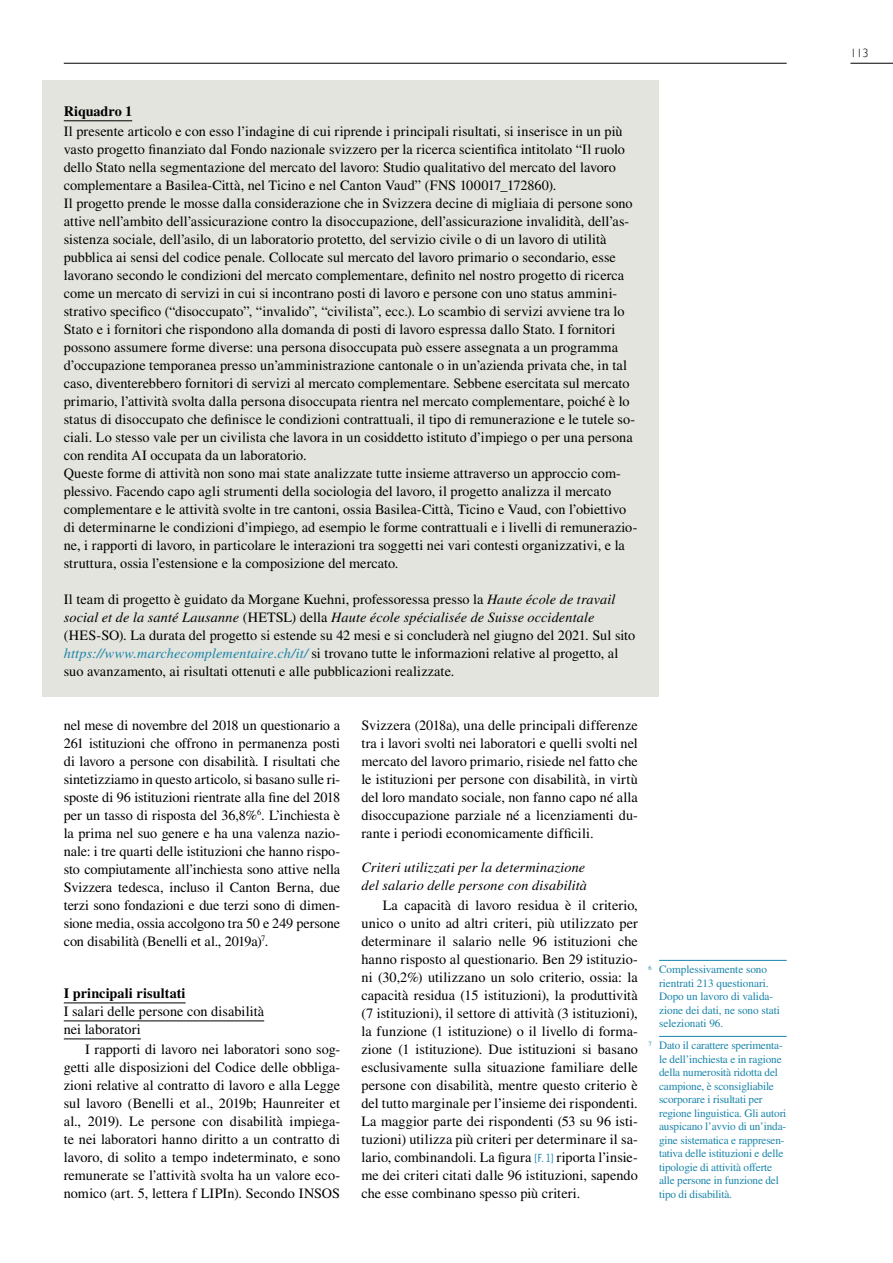
<style>
.page{position:relative;width:893px;height:1263px;background:#fff}
.page>*{position:absolute;margin:0;border:0;box-sizing:border-box;transform-origin:0 0}
.t1{font:14.25px/18px "Times LT Std";letter-spacing:.005em;color:#000;text-align:justify}
.t2{font:italic 14.25px/18px "Times LT Std";letter-spacing:.005em;color:#000}
.t3{font:700 14.25px "Times LT Std";color:#000}
.t4{font:300 12px "Gill Sans";color:#000}
.t5{font:11.25px/13.5px "Times LT Std";letter-spacing:-.015em;color:#1a84aa}
.s1{font-style:italic}
.s2{font-style:italic;color:#1a84aa}
.s3{font-family:"Trade Gothic LT Std Cn 18";font-size:11.25px;color:#1a84aa}
</style>
<div class="page">
<hr style="left:64px;top:63px;width:723px;height:1px;background:#000">
<hr style="left:850px;top:63px;width:43px;height:1px;background:#000">
<hr style="left:64px;top:1002px;width:122px;height:1px;background:#000">
<hr style="left:64px;top:1020px;width:200px;height:1px;background:#000">
<hr style="left:64px;top:1038px;width:77px;height:1px;background:#000">
<div style="left:43px;top:81px;width:616px;height:616px;background:#e3e4dd"></div>
<hr style="left:64px;top:120px;width:68px;height:1px;background:#000">
<hr style="left:659px;top:960px;width:128px;height:1px;background:#1a84aa">
<hr style="left:659px;top:1036px;width:128px;height:1px;background:#1a84aa">
<p class="t3" style="left:64px;top:103px;width:70px">Riquadro 1</p>
<p class="t1" style="left:64px;top:122px;width:575px;text-align:left">Il presente articolo e con esso l’indagine di cui riprende i principali risultati, si inserisce in un più vasto progetto finanziato dal Fondo nazionale svizzero per la ricerca scientifica intitolato “Il ruolo dello Stato nella segmentazione del mercato del lavoro: Studio qualitativo del mercato del lavoro complementare a Basilea-Città, nel Ticino e nel Canton Vaud” (FNS 100017_172860).<br>Il progetto prende le mosse dalla considerazione che in Svizzera decine di migliaia di persone sono attive nell’ambito dell’assicurazione contro la disoccupazione, dell’assicurazione invalidità, dell’as&shy;sistenza sociale, dell’asilo, di un laboratorio protetto, del servizio civile o di un lavoro di utilità pubblica ai sensi del codice penale. Collocate sul mercato del lavoro primario o secondario, esse lavorano secondo le condizioni del mercato complementare, definito nel nostro progetto di ricerca come un mercato di servizi in cui si incontrano posti di lavoro e persone con uno status ammini&shy;strativo specifico (“disoccupato”, “invalido”, “civilista”, ecc.). Lo scambio di servizi avviene tra lo Stato e i fornitori che rispondono alla domanda di posti di lavoro espressa dallo Stato. I fornitori possono assumere forme diverse: una persona disoccupata può essere assegnata a un programma d’occupazione temporanea presso un’amministrazione cantonale o in un’azienda privata che, in tal caso, diventerebbero fornitori di servizi al mercato complementare. Sebbene esercitata sul mercato primario, l’attività svolta dalla persona disoccupata rientra nel mercato complementare, poiché è lo status di disoccupato che definisce le condizioni contrattuali, il tipo di remunerazione e le tutele so&shy;ciali. Lo stesso vale per un civilista che lavora in un cosiddetto istituto d’impiego o per una persona con rendita AI occupata da un laboratorio.<br>Queste forme di attività non sono mai state analizzate tutte insieme attraverso un approccio com&shy;plessivo. Facendo capo agli strumenti della sociologia del lavoro, il progetto analizza il mercato complementare e le attività svolte in tre cantoni, ossia Basilea-Città, Ticino e Vaud, con l’obiettivo di determinarne le condizioni d’impiego, ad esempio le forme contrattuali e i livelli di remunerazio&shy;ne, i rapporti di lavoro, in particolare le interazioni tra soggetti nei vari contesti organizzativi, e la struttura, ossia l’estensione e la composizione del mercato.</p>
<p class="t1" style="left:64px;top:590px;width:573px;text-align:left">Il team di progetto è guidato da Morgane Kuehni, professoressa presso la <span class="s1">Haute école de travail social et de la santé Lausanne</span> (HETSL) della <span class="s1">Haute école spécialisée de Suisse occidentale </span>(HES-SO). La durata del progetto si estende su 42 mesi e si concluderà nel giugno del 2021. Sul sito <span class="s2">https://www.marchecomplementaire.ch/it/</span> si trovano tutte le informazioni relative al progetto, al suo avanzamento, ai risultati ottenuti e alle pubblicazioni realizzate.</p>
<p class="t1" style="left:64px;top:716px;width:278px">nel mese di novembre del 2018 un questionario a 261 istituzioni che offrono in permanenza posti di lavoro a persone con disabilità. I risultati che sintetizziamo in questo articolo, si basano sulle ri&shy;sposte di 96 istituzioni rientrate alla fine del 2018 per un tasso di risposta del 36,8%<sup>6</sup>. L’inchiesta è la prima nel suo genere e ha una valenza nazio&shy;nale: i tre quarti delle istituzioni che hanno rispo&shy;sto compiutamente all’inchiesta sono attive nella Svizzera tedesca, incluso il Canton Berna, due terzi sono fondazioni e due terzi sono di dimen&shy;sione media, ossia accolgono tra 50 e 249 persone con disabilità (Benelli et al., 2019a)<sup>7</sup>.</p>
<p class="t3" style="left:64px;top:985px;width:123px">I principali risultati</p>
<p class="t1" style="left:64px;top:1002px;width:202px">I salari delle persone con disabilità nei laboratori</p>
<p class="t1" style="left:64px;top:1040px;width:278px;text-indent:21px">I rapporti di lavoro nei laboratori sono sog&shy;getti alle disposizioni del Codice delle obbliga&shy;zioni relative al contratto di lavoro e alla Legge sul lavoro (Benelli et al., 2019b; Haunreiter et al., 2019). Le persone con disabilità impiega&shy;te nei laboratori hanno diritto a un contratto di lavoro, di solito a tempo indeterminato, e sono remunerate se l’attività svolta ha un valore eco&shy;nomico (art. 5, lettera f LIPIn). Secondo INSOS</p>
<p class="t1" style="left:361px;top:716px;width:278px">Svizzera (2018a), una delle principali differenze tra i lavori svolti nei laboratori e quelli svolti nel mercato del lavoro primario, risiede nel fatto che le istituzioni per persone con disabilità, in virtù del loro mandato sociale, non fanno capo né alla disoccupazione parziale né a licenziamenti du&shy;rante i periodi economicamente difficili.</p>
<p class="t2" style="left:361px;top:858px;width:227px">Criteri utilizzati per la determinazione del salario delle persone con disabilità</p>
<p class="t1" style="left:361px;top:896px;width:278px;text-indent:21px">La capacità di lavoro residua è il criterio, unico o unito ad altri criteri, più utilizzato per determinare il salario nelle 96 istituzioni che hanno risposto al questionario. Ben 29 istituzio&shy;ni (30,2%) utilizzano un solo criterio, ossia: la capacità residua (15 istituzioni), la produttività (7 istituzioni), il settore di attività (3 istituzioni), la funzione (1 istituzione) o il livello di forma&shy;zione (1 istituzione). Due istituzioni si basano esclusivamente sulla situazione familiare delle persone con disabilità, mentre questo criterio è del tutto marginale per l’insieme dei rispondenti.<br>La maggior parte dei rispondenti (53 su 96 isti&shy;tuzioni) utilizza più criteri per determinare il sa&shy;lario, combinandoli. La figura <span class="s3">[F. 1]</span> riporta l’insie&shy;me dei criteri citati dalle 96 istituzioni, sapendo che esse combinano spesso più criteri.</p>
<p class="t5" style="left:659px;top:963px;width:122px;text-indent:-11px"><sup>6</sup> Complessivamente sono rientrati 213 questionari.<br>Dopo un lavoro di valida&shy;zione dei dati, ne sono stati selezionati 96.</p>
<p class="t5" style="left:659px;top:1039px;width:129px;text-indent:-11px"><sup>7</sup> Dato il carattere sperimenta&shy;le dell’inchiesta e in ragione della numerosità ridotta del campione, è sconsigliabile scorporare i risultati per regione linguistica. Gli autori auspicano l’avvio di un’inda&shy;gine sistematica e rappresen&shy;tativa delle istituzioni e delle tipologie di attività offerte alle persone in funzione del tipo di disabilità.</p>
<p class="t4" style="left:850px;top:46px;width:19px">113</p>
</div>
